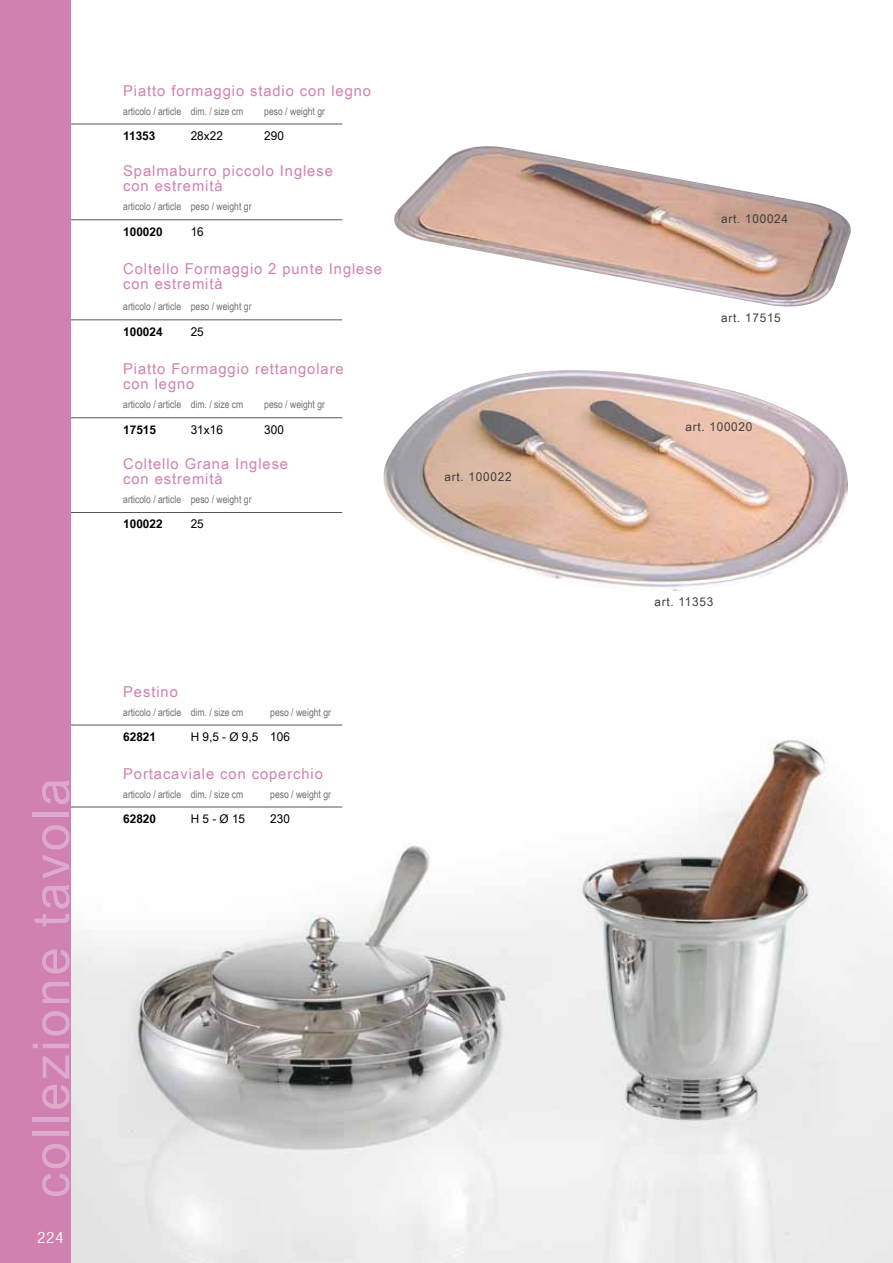
<style>
.page{position:relative;width:893px;height:1263px;background:#fff}
.page>*{position:absolute;margin:0;border:0;box-sizing:border-box;transform-origin:0 0}
.t1{font:51px "Arial Narrow";letter-spacing:.05em;color:#deaacb;scale:1.2 1}
.t2{font:15px/15px "Arial Narrow";letter-spacing:.05em;color:#d181b0;scale:1.2 1}
.t3{font:300 condensed 15px "Helvetica";color:#fff;scale:1.2 1}
.t4{font:12px "Arial Narrow";letter-spacing:.05em;color:#3e3d40;scale:1.2 1}
.t5{font:12px "Arial Narrow";color:#000;scale:1.2 1}
.t6{font:700 12px "Arial Narrow";color:#000;scale:1.2 1}
.t7{font:10.5px "Arial Narrow";color:#707172}
</style>
<div class="page">
<img style="left:383px;top:370px;width:465px;height:221px">
<img style="left:394px;top:146px;width:457px;height:161px">
<img style="left:70px;top:671px;width:823px;height:592px">
<hr style="left:68px;top:124px;width:274px;height:1px;background:#58585a">
<hr style="left:68px;top:220px;width:274px;height:1px;background:#58585a">
<hr style="left:68px;top:320px;width:274px;height:1px;background:#58585a">
<hr style="left:68px;top:417px;width:274px;height:1px;background:#58585a">
<hr style="left:68px;top:512px;width:274px;height:1px;background:#58585a">
<hr style="left:68px;top:725px;width:274px;height:1px;background:#58585a">
<hr style="left:68px;top:807px;width:274px;height:1px;background:#58585a">
<div style="left:0;top:0;width:70px;height:1263px;background:#d181b0"></div>
<h2 class="t2" style="left:123px;top:83px;width:208px">Piatto formaggio stadio con legno</h2>
<p class="t6" style="left:123px;top:127px;width:28px">11353</p>
<p class="t5" style="left:191px;top:127px;width:28px">28x22</p>
<p class="t5" style="left:264px;top:127px;width:18px">290</p>
<p class="t7" style="left:123px;top:103px;width:122px">articolo / article dim. / size cm</p>
<p class="t7" style="left:264px;top:103px;width:62px">peso / weight gr</p>
<h2 class="t2" style="left:123px;top:163px;width:176px">Spalmaburro piccolo Inglese con estremità</h2>
<p class="t6" style="left:123px;top:222px;width:34px">100020</p>
<p class="t5" style="left:191px;top:223px;width:12px">16</p>
<p class="t7" style="left:123px;top:199px;width:130px">articolo / article peso / weight gr</p>
<h2 class="t2" style="left:123px;top:261px;width:217px">Coltello Formaggio 2 punte Inglese con estremità</h2>
<p class="t6" style="left:123px;top:322px;width:34px">100024</p>
<p class="t5" style="left:191px;top:323px;width:12px">25</p>
<p class="t7" style="left:123px;top:299px;width:130px">articolo / article peso / weight gr</p>
<h2 class="t2" style="left:123px;top:361px;width:185px">Piatto Formaggio rettangolare con legno</h2>
<p class="t6" style="left:123px;top:420px;width:29px">17515</p>
<p class="t5" style="left:191px;top:421px;width:28px">31x16</p>
<p class="t5" style="left:264px;top:421px;width:18px">300</p>
<p class="t7" style="left:123px;top:397px;width:122px">articolo / article dim. / size cm</p>
<p class="t7" style="left:264px;top:397px;width:62px">peso / weight gr</p>
<h2 class="t2" style="left:123px;top:455px;width:139px">Coltello Grana Inglese con estremità</h2>
<p class="t6" style="left:123px;top:515px;width:34px">100022</p>
<p class="t5" style="left:191px;top:515px;width:12px">25</p>
<p class="t7" style="left:123px;top:492px;width:130px">articolo / article peso / weight gr</p>
<h1 class="t1" style="left:14px;top:1198px;width:351px;rotate:-90deg">collezione tavola</h1>
<h2 class="t3" style="left:38px;top:1229px;width:23px">224</h2>
<h2 class="t2" style="left:123px;top:684px;width:47px">Pestino</h2>
<p class="t6" style="left:123px;top:728px;width:29px">62821</p>
<p class="t5" style="left:191px;top:728px;width:84px">H 9,5 - Ø 9,5 106</p>
<p class="t7" style="left:123px;top:704px;width:122px">articolo / article dim. / size cm</p>
<p class="t7" style="left:270px;top:704px;width:62px">peso / weight gr</p>
<h2 class="t2" style="left:123px;top:766px;width:168px">Portacaviale con coperchio</h2>
<p class="t6" style="left:123px;top:810px;width:29px">62820</p>
<p class="t5" style="left:191px;top:810px;width:47px">H 5 - Ø 15</p>
<p class="t5" style="left:270px;top:810px;width:18px">230</p>
<p class="t7" style="left:123px;top:786px;width:122px">articolo / article dim. / size cm</p>
<p class="t7" style="left:270px;top:786px;width:62px">peso / weight gr</p>
<p class="t4" style="left:445px;top:468px;width:57px">art. 100022</p>
<p class="t4" style="left:721px;top:210px;width:57px">art. 100024</p>
<p class="t4" style="left:721px;top:309px;width:51px">art. 17515</p>
<p class="t4" style="left:685px;top:418px;width:57px">art. 100020</p>
<p class="t4" style="left:654px;top:593px;width:50px">art. 11353</p>
</div>
